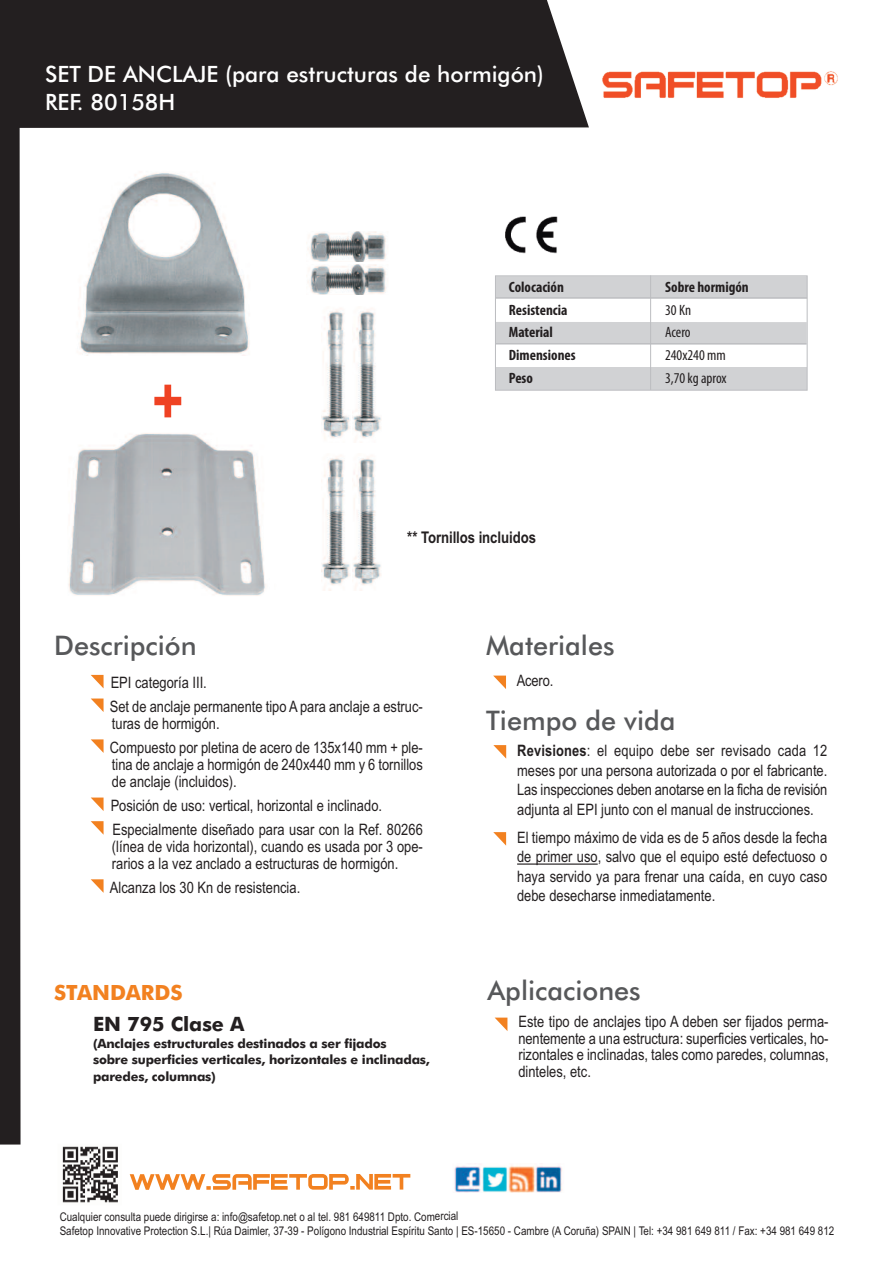
<style>
.page{position:relative;width:893px;height:1263px;background:#fff}
.page>*{position:absolute;margin:0;border:0;box-sizing:border-box;transform-origin:0 0}
.t1{font:700 65.4px "Arial Narrow";color:#ef4223}
.t2{font:500 27px "Futura BT";color:#57585a}
.t3{font:500 22.5px/28.5px "Futura BT";color:#fff}
.t4{font:700 21px "Futura BT";color:#f28120}
.t5{font:700 19.8px "Futura BT";color:#231f20}
.t6{font:700 16.05px "Arial Narrow";letter-spacing:-.005em;color:#231f20}
.t7{font:15.75px/19.5px "Arial Narrow";color:#231f20}
.t8{font:700 condensed 15px/22.8px "Myriad Pro";color:#231f20}
.t9{font:condensed 15px/22.8px "Myriad Pro";color:#231f20}
.t10{font:700 12.75px/16.5px "Futura BT";letter-spacing:-.015em;color:#231f20}
.t11{font:12px/14.2px "Arial Narrow";color:#231f20}
.s1{font-weight:700}
</style>
<div class="page">
<div style="left:21px;top:0;width:568px;height:128px;background:#231f20"></div>
<svg style="left:91px;top:675px;width:13px;height:13px"></svg>
<svg style="left:91px;top:698px;width:13px;height:14px"></svg>
<svg style="left:91px;top:739px;width:13px;height:14px"></svg>
<svg style="left:91px;top:797px;width:13px;height:14px"></svg>
<svg style="left:91px;top:821px;width:13px;height:14px"></svg>
<svg style="left:91px;top:879px;width:13px;height:14px"></svg>
<svg style="left:130px;top:1174px;width:280px;height:16px"></svg>
<img style="left:62px;top:1146px;width:56px;height:57px">
<img style="left:602px;top:71px;width:236px;height:27px">
<img style="left:454px;top:1163px;width:108px;height:30px">
<svg style="left:493px;top:676px;width:13px;height:13px"></svg>
<svg style="left:493px;top:745px;width:13px;height:14px"></svg>
<svg style="left:493px;top:832px;width:13px;height:14px"></svg>
<hr style="left:517px;top:863px;width:81px;height:2px;background:#231f20">
<svg style="left:495px;top:1017px;width:12px;height:14px"></svg>
<div style="left:0;top:0;width:21px;height:1144px;background:#231f20"></div>
<img style="left:505px;top:216px;width:53px;height:38px">
<div style="left:496px;top:276px;width:311px;height:23px;background:#d1d2d4"></div>
<div style="left:495px;top:368px;width:312px;height:22px;background:#d1d2d4"></div>
<div style="left:495px;top:322px;width:312px;height:23px;background:#d1d2d4"></div>
<div style="left:495px;top:275px;width:312px;height:116px;border:1px solid #bcbdc0"></div>
<hr style="left:495px;top:343px;width:311px;height:1px;background:#bcbdc0">
<hr style="left:496px;top:297px;width:311px;height:1px;background:#bcbdc0">
<hr style="left:650px;top:275px;width:1px;height:115px;background:#bcbdc0">
<img style="left:79px;top:172px;width:171px;height:184px">
<img style="left:68px;top:433px;width:198px;height:163px">
<img style="left:321px;top:308px;width:29px;height:131px">
<img style="left:353px;top:309px;width:28px;height:129px">
<img style="left:321px;top:457px;width:29px;height:133px">
<img style="left:353px;top:457px;width:28px;height:132px">
<img style="left:308px;top:231px;width:78px;height:30px">
<img style="left:308px;top:264px;width:78px;height:30px">
<h3 class="t3" style="left:45px;top:60px;width:500px">SET DE ANCLAJE (para estructuras de hormigón)<br>REF. 80158H</h3>
<h1 class="t1" style="left:152px;top:363px;width:33px">+</h1>
<p class="t8" style="left:509px;top:277px;width:68px">Colocación<br>Resistencia<br>Material<br>Dimensiones<br>Peso</p>
<p class="t8" style="left:665px;top:277px;width:85px">Sobre hormigón</p>
<p class="t9" style="left:665px;top:299px;width:63px">30 Kn<br>Acero<br>240x240 mm<br>3,70 kg aprox</p>
<p class="t6" style="left:407px;top:528px;width:130px">** Tornillos incluidos</p>
<h2 class="t2" style="left:54px;top:630px;width:144px">Descripción</h2>
<h2 class="t2" style="left:486px;top:630px;width:130px">Materiales</h2>
<p class="t7" style="left:110px;top:671px;width:315px;line-height:23.7px">EPI categoría III.<br>Set de anclaje permanente tipo A para anclaje a estruc-</p>
<p class="t7" style="left:110px;top:712px;width:314px;line-height:23.7px">turas de hormigón.<br>Compuesto por pletina de acero de 135x140 mm + ple-</p>
<p class="t7" style="left:112px;top:756px;width:312px;line-height:17.2px">tina de anclaje a hormigón de 240x440 mm y 6 tornillos de anclaje (incluidos).</p>
<p class="t7" style="left:111px;top:794px;width:314px;line-height:23.7px">Posición de uso: vertical, horizontal e inclinado.<br>Especialmente diseñado para usar con la Ref. 80266</p>
<p class="t7" style="left:112px;top:838px;width:312px;line-height:17.2px">(línea de vida horizontal), cuando es usada por 3 ope&shy;rarios a la vez anclado a estructuras de hormigón.</p>
<p class="t7" style="left:110px;top:878px;width:192px">Alcanza los 30 Kn de resistencia.</p>
<p class="t7" style="left:517px;top:671px;width:38px">Acero.</p>
<h2 class="t2" style="left:486px;top:705px;width:191px">Tiempo de vida</h2>
<p class="t7" style="left:517px;top:741px;width:312px;text-align:justify"><span class="s1">Revisiones</span>: el equipo debe ser revisado cada 12 meses por una persona autorizada o por el fabricante.<br>Las inspecciones deben anotarse en la ficha de revisión adjunta al EPI junto con el manual de instrucciones.</p>
<p class="t7" style="left:517px;top:828px;width:312px;text-align:justify">El tiempo máximo de vida es de 5 años desde la fecha de primer uso, salvo que el equipo esté defectuoso o haya servido ya para frenar una caída, en cuyo caso debe desecharse inmediatamente.</p>
<h3 class="t4" style="left:54px;top:980px;width:130px">STANDARDS</h3>
<h2 class="t2" style="left:487px;top:975px;width:155px">Aplicaciones</h2>
<p class="t5" style="left:93px;top:1012px;width:153px">EN 795 Clase A</p>
<p class="t10" style="left:93px;top:1035px;width:338px">(Anclajes estructurales destinados a ser fijados<br>sobre superficies verticales, horizontales e inclinadas, paredes, columnas)</p>
<p class="t7" style="left:518px;top:1014px;width:312px;line-height:16.5px;text-align:justify">Este tipo de anclajes tipo A deben ser fijados perma&shy;nentemente a una estructura: superficies verticales, ho&shy;rizontales e inclinadas, tales como paredes, columnas, dinteles, etc.</p>
<p class="t11" style="left:60px;top:1209px;width:776px">Cualquier consulta puede dirigirse a: info@safetop.net o al tel. 981 649811 Dpto. Comercial<br>Safetop Innovative Protection S.L.| Rúa Daimler, 37-39 - Polígono Industrial Espíritu Santo | ES-15650 - Cambre (A Coruña) SPAIN | Tel: +34 981 649 811 / Fax: +34 981 649 812</p>
</div>
